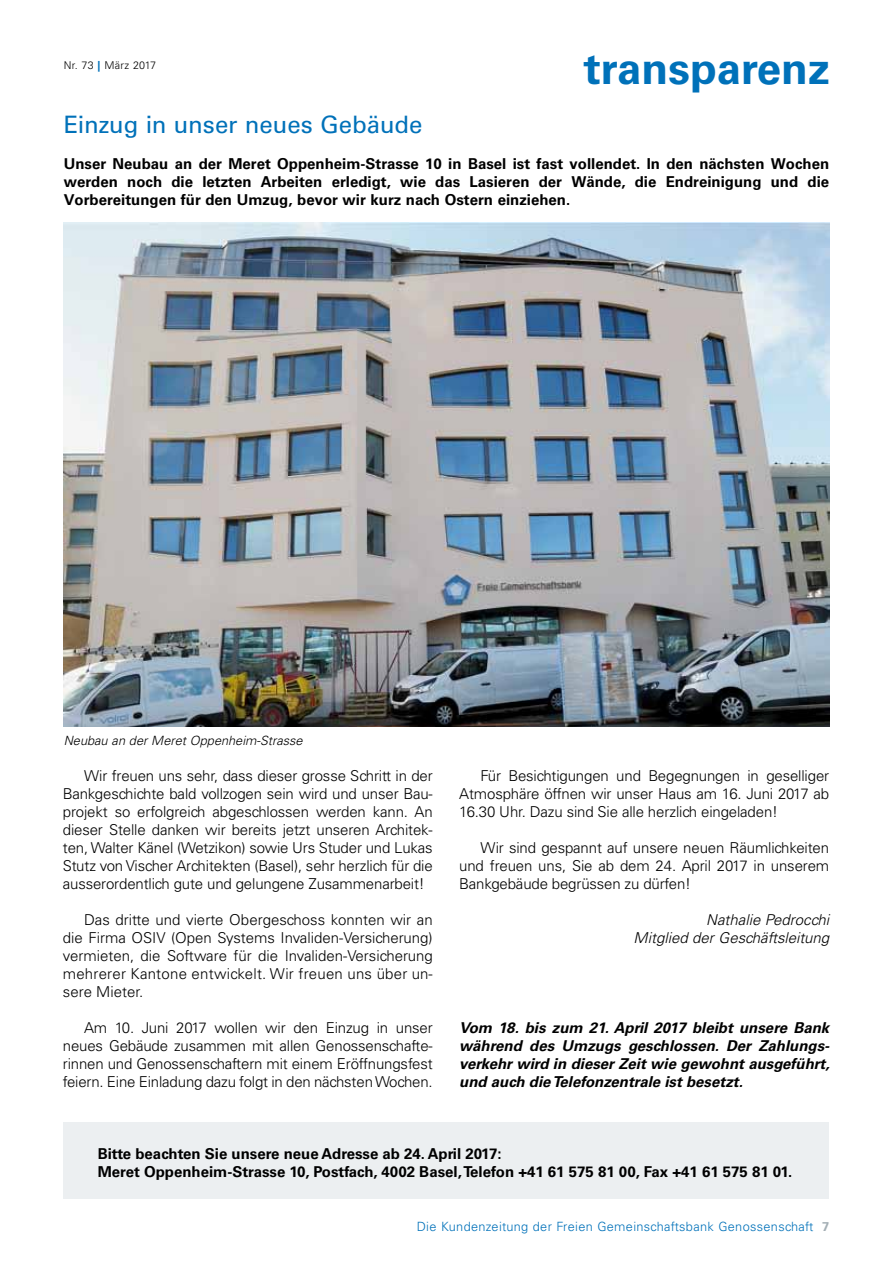
<style>
.page{position:relative;width:893px;height:1263px;background:#fff}
.page>*{position:absolute;margin:0;border:0;box-sizing:border-box;transform-origin:0 0}
.t1{font:700 43.8px "Univers";color:#0071b9}
.t2{font:24px "Univers";letter-spacing:-.005em;color:#0071b9}
.t3{font:300 15px/18px "Univers";letter-spacing:-.01em;color:#000;text-align:justify}
.t4{font:700 15px/18px "Univers";color:#000;text-align:justify}
.t5{font:italic 700 15px/18px "Univers CE";color:#000;text-align:justify}
.t6{font:700 15px/18px "Univers CE";color:#000}
.t7{font:italic 300 15px/18px "Univers";color:#000;text-align:right}
.t8{font:300 12.75px "Univers";letter-spacing:.025em;color:#0071b9}
.t9{font:italic 300 12.75px "Univers";color:#000}
.t10{font:300 10.8px "Univers";letter-spacing:.025em;color:#000}
.s1{font-weight:700;color:#0071b9}
.s2{font-weight:700;color:#a4afb5}
</style>
<div class="page">
<img style="left:64px;top:223px;width:765px;height:504px">
<div style="left:64px;top:1123px;width:765px;height:76px;background:#eceff1"></div>
<p class="t10" style="left:64px;top:59px;width:94px">Nr. 73 <span class="s1">|</span> März 2017</p>
<h1 class="t1" style="left:584px;top:43px;width:248px">transparenz</h1>
<h2 class="t2" style="left:64px;top:110px;width:360px">Einzug in unser neues Gebäude</h2>
<p class="t4" style="left:64px;top:154px;width:767px">Unser Neubau an der Meret Oppenheim-Strasse 10 in Basel ist fast vollendet. In den nächsten Wochen werden noch die letzten Arbeiten erledigt, wie das Lasieren der Wände, die Endreinigung und die Vorbereitungen für den Umzug, bevor wir kurz nach Ostern einziehen.</p>
<p class="t9" style="left:64px;top:732px;width:240px">Neubau an der Meret Oppenheim-Strasse</p>
<p class="t3" style="left:63px;top:766px;width:371px;text-indent:21px">Wir freuen uns sehr, dass dieser grosse Schritt in der Bankgeschichte bald vollzogen sein wird und unser Bau&shy;projekt so erfolgreich abgeschlossen werden kann. An dieser Stelle danken wir bereits jetzt unseren Architek&shy;ten, Walter Känel (Wetzikon) sowie Urs Studer und Lukas Stutz von Vischer Architekten (Basel), sehr herzlich für die ausserordentlich gute und gelungene Zusammenarbeit!</p>
<p class="t3" style="left:63px;top:910px;width:371px;text-indent:21px">Das dritte und vierte Obergeschoss konnten wir an die Firma OSIV (Open Systems Invaliden-Versicherung) vermieten, die Software für die Invaliden-Versicherung mehrerer Kantone entwickelt. Wir freuen uns über un&shy;sere Mieter.</p>
<p class="t3" style="left:63px;top:1018px;width:371px;text-indent:21px">Am 10. Juni 2017 wollen wir den Einzug in unser neues Gebäude zusammen mit allen Genossenschafte&shy;rinnen und Genossenschaftern mit einem Eröffnungsfest feiern. Eine Einladung dazu folgt in den nächsten Wochen.</p>
<p class="t3" style="left:459px;top:766px;width:371px;text-indent:21px">Für Besichtigungen und Begegnungen in geselliger Atmosphäre öffnen wir unser Haus am 16. Juni 2017 ab 16.30 Uhr. Dazu sind Sie alle herzlich eingeladen!</p>
<p class="t3" style="left:459px;top:838px;width:371px;text-indent:21px">Wir sind gespannt auf unsere neuen Räumlichkeiten und freuen uns, Sie ab dem 24. April 2017 in unserem Bankgebäude begrüssen zu dürfen!</p>
<p class="t7" style="left:633px;top:910px;width:197px">Nathalie Pedrocchi<br>Mitglied der Geschäftsleitung</p>
<p class="t5" style="left:459px;top:1019px;width:372px">Vom 18. bis zum 21. April 2017 bleibt unsere Bank während des Umzugs geschlossen. Der Zahlungs&shy;verkehr wird in dieser Zeit wie gewohnt ausgeführt, und auch die Telefonzentrale ist besetzt.</p>
<p class="t6" style="left:98px;top:1145px;width:696px">Bitte beachten Sie unsere neue Adresse ab 24. April 2017:<br>Meret Oppenheim-Strasse 10, Postfach, 4002 Basel, Telefon +41 61 575 81 00, Fax +41 61 575 81 01.</p>
<p class="t8" style="left:417px;top:1218px;width:414px">Die Kundenzeitung der Freien Gemeinschaftsbank Genossenschaft <span class="s2">7</span></p>
</div>
